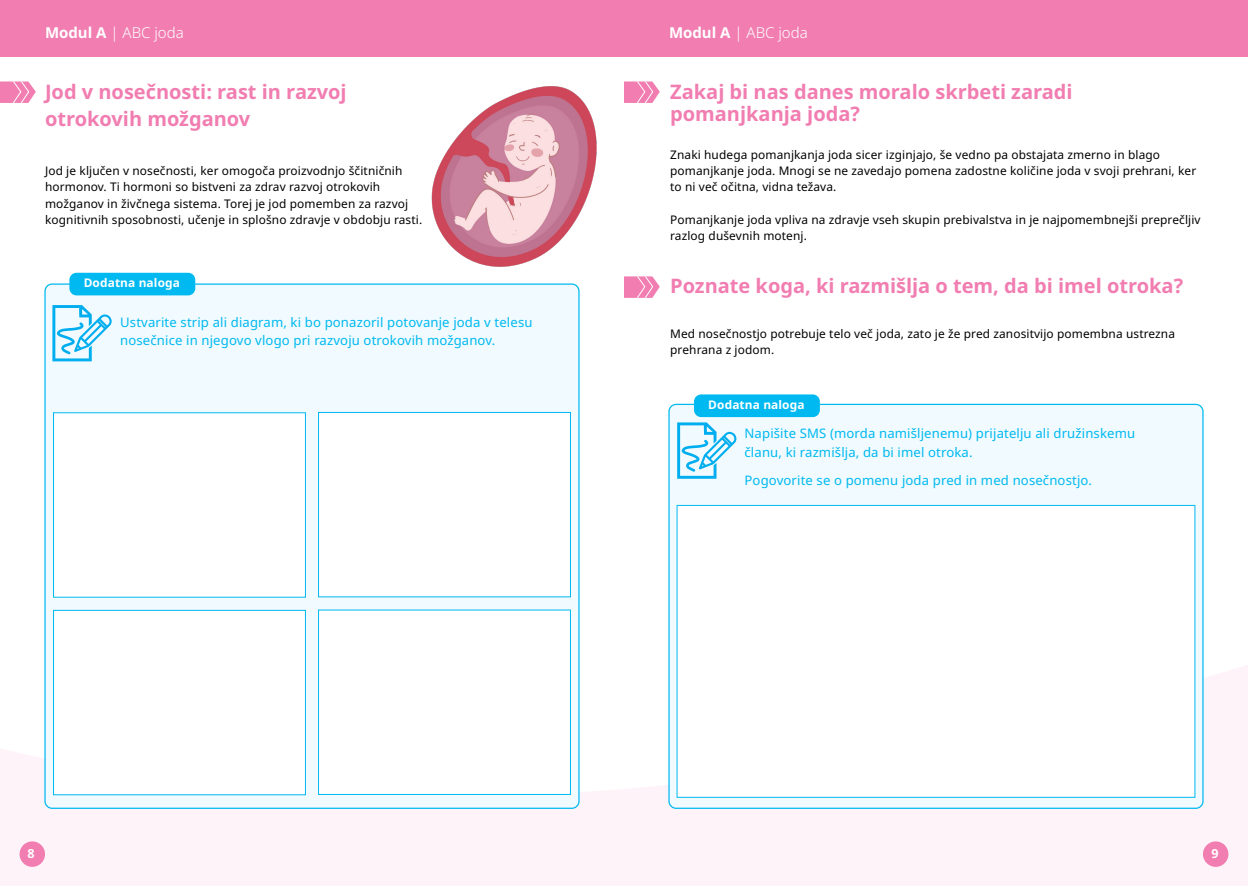
<style>
.page{position:relative;width:1248px;height:886px;background:#fff}
.page>*{position:absolute;margin:0;border:0;box-sizing:border-box;transform-origin:0 0}
.t1{font:700 20px/26.2px "Noto Sans";color:#f17db1}
.t2{font:300 15px "Noto Sans";color:#fff}
.t3{font:13.12px/18.8px "Noto Sans";letter-spacing:.01em;color:#00b9f1}
.t4{font:700 12.5px "Noto Sans";color:#fff}
.t5{font:11.88px/16.2px "Noto Sans";letter-spacing:.01em;color:#000}
.t6{font:700 11.88px "Noto Sans";letter-spacing:.01em;color:#fff}
.s1{font-weight:700}
</style>
<div class="page">
<div style="left:0;top:0;width:1247px;height:57px;background:#f17db1"></div>
<svg style="left:0;top:627px;width:1247px;height:259px"></svg>
<div style="left:20px;top:841px;width:25px;height:26px;background:#f17db1;border-radius:50%"></div>
<div style="left:1202px;top:841px;width:26px;height:26px;background:#f17db1;border-radius:50%"></div>
<svg style="left:0;top:81px;width:36px;height:22px"></svg>
<div style="left:45px;top:284px;width:534px;height:524px;background:#f1fafe;border-radius:7px"></div>
<img style="left:431px;top:86px;width:166px;height:180px">
<svg style="left:624px;top:81px;width:35px;height:22px"></svg>
<svg style="left:624px;top:276px;width:35px;height:22px"></svg>
<div style="left:669px;top:404px;width:533px;height:404px;background:#f1fafe;border-radius:7px"></div>
<svg style="left:677px;top:422px;width:59px;height:57px"></svg>
<svg style="left:52px;top:305px;width:60px;height:56px"></svg>
<div style="left:676px;top:505px;width:519px;height:293px;background:#fff;border:1px solid #00b9f1"></div>
<div style="left:53px;top:412px;width:253px;height:185px;background:#fff;border:1px solid #00b9f1"></div>
<div style="left:53px;top:610px;width:253px;height:185px;background:#fff;border:1px solid #00b9f1"></div>
<div style="left:318px;top:412px;width:252px;height:185px;background:#fff;border:1px solid #00b9f1"></div>
<div style="left:318px;top:610px;width:252px;height:185px;background:#fff;border:1px solid #00b9f1"></div>
<div style="left:694px;top:394px;width:125px;height:23px;background:#00b9f1;border-radius:7px"></div>
<div style="left:69px;top:273px;width:126px;height:22px;background:#00b9f1;border-radius:7px"></div>
<p class="t2" style="left:45px;top:22px;width:140px"><span class="s1">Modul A</span> | ABC joda</p>
<p class="t2" style="left:669px;top:22px;width:140px"><span class="s1">Modul A</span> | ABC joda</p>
<h1 class="t1" style="left:45px;top:79px;width:303px">Jod v nosečnosti: rast in razvoj otrokovih možganov</h1>
<p class="t5" style="left:45px;top:163px;width:378px">Jod je ključen v nosečnosti, ker omogoča proizvodnjo ščitničnih hormonov. Ti hormoni so bistveni za zdrav razvoj otrokovih možganov in živčnega sistema. Torej je jod pomemben za razvoj kognitivnih sposobnosti, učenje in splošno zdravje v obdobju rasti.</p>
<p class="t6" style="left:84px;top:274px;width:98px">Dodatna naloga</p>
<p class="t3" style="left:120px;top:313px;width:414px">Ustvarite strip ali diagram, ki bo ponazoril potovanje joda v telesu nosečnice in njegovo vlogo pri razvoju otrokovih možganov.</p>
<h1 class="t1" style="left:670px;top:82px;width:404px;line-height:21.6px">Zakaj bi nas danes moralo skrbeti zaradi pomanjkanja joda?</h1>
<p class="t5" style="left:670px;top:147px;width:527px">Znaki hudega pomanjkanja joda sicer izginjajo, še vedno pa obstajata zmerno in blago pomanjkanje joda. Mnogi se ne zavedajo pomena zadostne količine joda v svoji prehrani, ker to ni več očitna, vidna težava.</p>
<p class="t5" style="left:670px;top:212px;width:532px">Pomanjkanje joda vpliva na zdravje vseh skupin prebivalstva in je najpomembnejši preprečljiv razlog duševnih motenj.</p>
<h1 class="t1" style="left:670px;top:273px;width:514px">Poznate koga, ki razmišlja o tem, da bi imel otroka?</h1>
<p class="t5" style="left:670px;top:325px;width:506px">Med nosečnostjo potrebuje telo več joda, zato je že pred zanositvijo pomembna ustrezna prehrana z jodom.</p>
<p class="t6" style="left:708px;top:396px;width:98px">Dodatna naloga</p>
<p class="t3" style="left:744px;top:424px;width:392px">Napišite SMS (morda namišljenemu) prijatelju ali družinskemu članu, ki razmišlja, da bi imel otroka.</p>
<p class="t3" style="left:744px;top:471px;width:349px">Pogovorite se o pomenu joda pred in med nosečnostjo.</p>
<p class="t4" style="left:28px;top:844px;width:9px">8</p>
<p class="t4" style="left:1211px;top:844px;width:9px">9</p>
</div>
